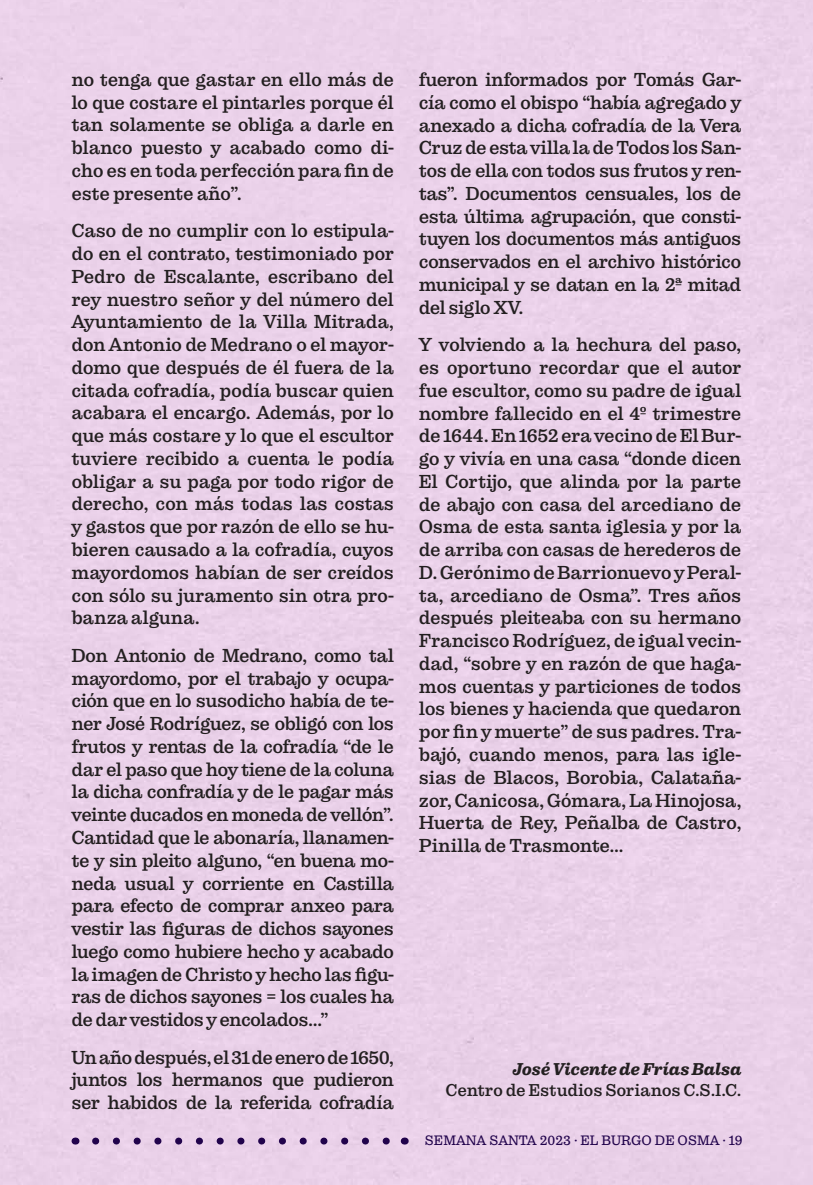
<style>
.page{position:relative;width:813px;height:1185px;background:#ead1e9}
.page>*{position:absolute;margin:0;border:0;box-sizing:border-box;transform-origin:0 0}
.t1{font:19.25px/22.8px "Pulpo";letter-spacing:-.03em;color:#231f20;text-align:justify}
.t2{font:17.5px "Pulpo";letter-spacing:-.02em;color:#231f20}
.t3{font:italic 700 17.5px "Pulpo";letter-spacing:-.005em;color:#231f20}
.t4{font:300 14px "Pulpo";color:#21034c}
</style>
<div class="page">
<svg style="left:96px;top:1137px;width:294px;height:7px"></svg>
<p class="t1" style="left:71px;top:68px;width:324px">no tenga que gastar en ello más de lo que costare el pintarles porque él tan solamente se obliga a darle en blanco puesto y acabado como di&shy;cho es en toda perfección para fin de este presente año”.</p>
<p class="t1" style="left:71px;top:219px;width:324px">Caso de no cumplir con lo estipula&shy;do en el contrato, testimoniado por Pedro de Escalante, escribano del rey nuestro señor y del número del Ayuntamiento de la Villa Mitrada, don Antonio de Medrano o el mayor&shy;domo que después de él fuera de la citada cofradía, podía buscar quien acabara el encargo. Además, por lo que más costare y lo que el escultor tuviere recibido a cuenta le podía obligar a su paga por todo rigor de derecho, con más todas las costas y gastos que por razón de ello se hu&shy;bieren causado a la cofradía, cuyos mayordomos habían de ser creídos con sólo su juramento sin otra pro&shy;banza alguna.</p>
<p class="t1" style="left:71px;top:644px;width:324px">Don Antonio de Medrano, como tal mayordomo, por el trabajo y ocupa&shy;ción que en lo susodicho había de te&shy;ner José Rodríguez, se obligó con los frutos y rentas de la cofradía “de le dar el paso que hoy tiene de la coluna la dicha confradía y de le pagar más veinte ducados en moneda de vellón”.<br>Cantidad que le abonaría, llanamen&shy;te y sin pleito alguno, “en buena mo&shy;neda usual y corriente en Castilla para efecto de comprar anxeo para vestir las figuras de dichos sayones luego como hubiere hecho y acabado la imagen de Christo y hecho las figu&shy;ras de dichos sayones = los cuales ha de dar vestidos y encolados…”</p>
<p class="t1" style="left:71px;top:1046px;width:324px">Un año después, el 31 de enero de 1650, juntos los hermanos que pudieron ser habidos de la referida cofradía</p>
<p class="t1" style="left:419px;top:68px;width:324px">fueron informados por Tomás Gar&shy;cía como el obispo “había agregado y anexado a dicha cofradía de la Vera Cruz de esta villa la de Todos los San&shy;tos de ella con todos sus frutos y ren&shy;tas”. Documentos censuales, los de esta última agrupación, que consti&shy;tuyen los documentos más antiguos conservados en el archivo histórico municipal y se datan en la 2ª mitad del siglo XV.</p>
<p class="t1" style="left:419px;top:333px;width:324px">Y volviendo a la hechura del paso, es oportuno recordar que el autor fue escultor, como su padre de igual nombre fallecido en el 4º trimestre de 1644. En 1652 era vecino de El Bur&shy;go y vivía en una casa “donde dicen El Cortijo, que alinda por la parte de abajo con casa del arcediano de Osma de esta santa iglesia y por la de arriba con casas de herederos de D. Gerónimo de Barrionuevo y Peral&shy;ta, arcediano de Osma”. Tres años después pleiteaba con su hermano Francisco Rodríguez, de igual vecin&shy;dad, “sobre y en razón de que haga&shy;mos cuentas y particiones de todos los bienes y hacienda que quedaron por fin y muerte” de sus padres. Tra&shy;bajó, cuando menos, para las igle&shy;sias de Blacos, Borobia, Calataña&shy;zor, Canicosa, Gómara, La Hinojosa, Huerta de Rey, Peñalba de Castro, Pinilla de Trasmonte…</p>
<p class="t3" style="left:513px;top:1058px;width:230px">José Vicente de Frías Balsa</p>
<p class="t2" style="left:445px;top:1079px;width:297px">Centro de Estudios Sorianos C.S.I.C.</p>
<p class="t4" style="left:425px;top:1132px;width:319px">SEMANA SANTA 2023 · EL BURGO DE OSMA · 19</p>
</div>
